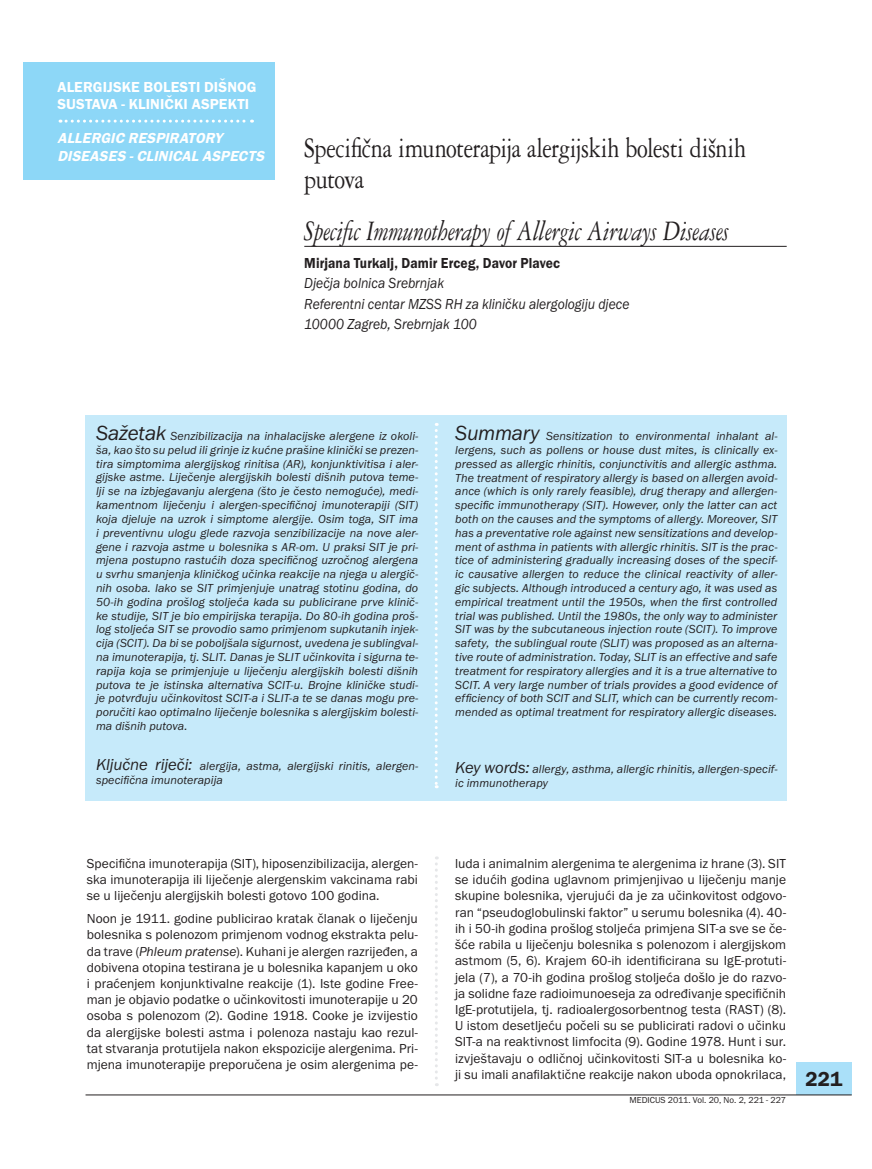
<style>
.page{position:relative;width:872px;height:1169px;background:#fff}
.page>*{position:absolute;margin:0;border:0;box-sizing:border-box;transform-origin:0 0}
.t1{font:30px/30.8px "Garamond Three";letter-spacing:-.02em;color:#231f20;scale:.8 1}
.t2{font:italic 30px "Garamond Three";letter-spacing:-.015em;color:#231f20;scale:.8 1}
.t3{font:600 21px "Franklin Got ITCM";color:#231f20}
.t4{font:italic 15px/20.1px "Franklin Got ITCM";color:#231f20;scale:.9 1}
.t5{font:600 15px/17.2px "Franklin Got ITCM";letter-spacing:.005em;color:#fff}
.t6{font:italic 600 15px/17.2px "Franklin Got ITCM";letter-spacing:.06em;color:#fff}
.t7{font:600 15px "Franklin Got ITCM";letter-spacing:.005em;color:#231f20;scale:.9 1}
.t8{font:13.5px/16.2px "Franklin Got ITCM";color:#231f20;text-align:justify}
.t9{font:italic 12px/13.8px "Franklin Got ITCM";letter-spacing:.01em;color:#231f20;text-align:justify}
.t10{font:9px "Franklin Got ITCM";color:#231f20}
.s1{font-size:21px}
.s2{font-size:16.5px}
.s3{font-style:italic}
</style>
<div class="page">
<div style="left:796px;top:1061px;width:55px;height:33px;background:#aae0f9"></div>
<hr style="left:85px;top:1094px;width:766px;height:1px;background:#231f20">
<div style="left:23px;top:62px;width:252px;height:118px;background:#8dd7f7"></div>
<div style="left:86px;top:415px;width:700px;height:386px;background:#c6eafa"></div>
<svg style="left:434px;top:423px;width:3px;height:365px"></svg>
<svg style="left:60px;top:120px;width:192px;height:3px"></svg>
<svg style="left:435px;top:856px;width:2px;height:230px"></svg>
<hr style="left:304px;top:246px;width:482px;height:1px;background:#231f20">
<p class="t5" style="left:57px;top:78px;width:200px">Alergijske bolesti dišnog susta va - KLINI</p>
<p class="t5" style="left:164px;top:95px;width:84px">ČKI ASPEKTI</p>
<p class="t6" style="left:57px;top:130px;width:170px">ALLERGIC RESPIRAT ORY<br>DISEA SES -CLINIC</p>
<p class="t6" style="left:181px;top:147px;width:84px">AL AS PECTS</p>
<h1 class="t1" style="left:304px;top:132px;width:553px">Specifična imunoterapija alergijskih bolesti dišnih putova</h1>
<h1 class="t2" style="left:304px;top:214px;width:532px">Specific Immunotherapy of Allergic Airways Diseases</h1>
<p class="t7" style="left:304px;top:255px;width:286px">Mirjana Turkalj, Damir Erceg, Davor Plavec</p>
<p class="t4" style="left:304px;top:273px;width:363px">Dječja bolnica Srebrnjak<br>Referentni centar MZSS RH za kliničku alergologiju djece<br>10000 Zagreb, Srebrnjak 100</p>
<p class="t9" style="left:96px;top:429px;width:323px"><span class="s1">Sažetak</span> Senzibilizacija na inhalacijske alergene iz okoli&shy;ša, kao što su pelud ili grinje iz kućne prašine klinički se prezen&shy;tira simptomima alergijskog rinitisa (AR), konjunktivitisa i aler&shy;gijske astme. Liječenje alergijskih bolesti dišnih putova teme&shy;lji se na izbjegavanju alergena (što je često nemoguće), medi&shy;kamentnom liječenju i alergen-specifičnoj imunoterapiji (SIT) koja djeluje na uzrok i simptome alergije. Osim toga, SIT ima i preventivnu ulogu glede razvoja senzibilizacije na nove aler&shy;gene i razvoja astme u bolesnika s AR-om. U praksi SIT je pri&shy;mjena postupno rastućih doza specifičnog uzročnog alergena u svrhu smanjenja kliničkog učinka reakcije na njega u alergič&shy;nih osoba. Iako se SIT primjenjuje unatrag stotinu godina, do 50-ih godina prošlog stoljeća kada su publicirane prve klinič&shy;ke studije, SIT je bio empirijska terapija. Do 80-ih godina proš&shy;log stoljeća SIT se provodio samo primjenom supkutanih injek&shy;cija (SCIT). Da bi se poboljšala sigurnost, uvedena je sublingval&shy;na imunoterapija, tj. SLIT. Danas je SLIT učinkovita i sigurna te&shy;rapija koja se primjenjuje u liječenju alergijskih bolesti dišnih putova te je istinska alternativa SCIT-u. Brojne kliničke studi&shy;je potvrđuju učinkovitost SCIT-a i SLIT-a te se danas mogu pre&shy;poručiti kao optimalno liječenje bolesnika s alergijskim bolesti&shy;ma dišnih putova.</p>
<p class="t9" style="left:96px;top:759px;width:323px"><span class="s2">Ključne riječi:</span> alergija, astma, alergijski rinitis, alergen&shy;specifična imunoterapija</p>
<p class="t8" style="left:87px;top:855px;width:332px">Specifična imunoterapija (SIT), hiposenzibilizacija, alergen&shy;ska imunoterapija ili liječenje alergenskim vakcinama rabi se u liječenju alergijskih bolesti gotovo 100 godina.</p>
<p class="t8" style="left:87px;top:910px;width:332px">Noon je 1911. godine publicirao kratak članak o liječenju bolesnika s polenozom primjenom vodnog ekstrakta pelu&shy;da trave (<span class="s3">Phleum pratense</span>). Kuhani je alergen razrijeđen, a dobivena otopina testirana je u bolesnika kapanjem u oko i praćenjem konjunktivalne reakcije (1). Iste godine Free&shy;man je objavio podatke o učinkovitosti imunoterapije u 20 osoba s polenozom (2). Godine 1918. Cooke je izvijestio da alergijske bolesti astma i polenoza nastaju kao rezul&shy;tat stvaranja protutijela nakon ekspozicije alergenima. Pri&shy;mjena imunoterapije preporučena je osim alergenima pe-</p>
<p class="t9" style="left:455px;top:429px;width:323px"><span class="s1">Summary</span> Sensitization to environmental inhalant al&shy;lergens, such as pollens or house dust mites, is clinically ex&shy;pressed as allergic rhinitis, conjunctivitis and allergic asthma.<br>The treatment of respiratory allergy is based on allergen avoid&shy;ance (which is only rarely feasible), drug therapy and allergen&shy;specific immunotherapy (SIT). However, only the latter can act both on the causes and the symptoms of allergy. Moreover, SIT has a preventative role against new sensitizations and develop&shy;ment of asthma in patients with allergic rhinitis. SIT is the prac&shy;tice of administering gradually increasing doses of the specif&shy;ic causative allergen to reduce the clinical reactivity of aller&shy;gic subjects. Although introduced a century ago, it was used as empirical treatment until the 1950s, when the first controlled trial was published. Until the 1980s, the only way to administer SIT was by the subcutaneous injection route (SCIT). To improve safety, the sublingual route (SLIT) was proposed as an alterna&shy;tive route of administration. Today, SLIT is an effective and safe treatment for respiratory allergies and it is a true alternative to SCIT. A very large number of trials provides a good evidence of efficiency of both SCIT and SLIT, which can be currently recom&shy;mended as optimal treatment for respiratory allergic diseases.</p>
<p class="t9" style="left:455px;top:762px;width:323px"><span class="s2">Key words:</span> allergy, asthma, allergic rhinitis, allergen-specif&shy;ic immunotherapy</p>
<p class="t8" style="left:455px;top:855px;width:332px">luda i animalnim alergenima te alergenima iz hrane (3). SIT se idućih godina uglavnom primjenjivao u liječenju manje skupine bolesnika, vjerujući da je za učinkovitost odgovo&shy;ran “pseudoglobulinski faktor” u serumu bolesnika (4). 40- ih i 50-ih godina prošlog stoljeća primjena SIT-a sve se če&shy;šće rabila u liječenju bolesnika s polenozom i alergijskom astmom (5, 6). Krajem 60-ih identificirana su IgE-protuti&shy;jela (7), a 70-ih godina prošlog stoljeća došlo je do razvo&shy;ja solidne faze radioimunoeseja za određivanje specifičnih IgE-protutijela, tj. radioalergosorbentnog testa (RAST) (8).<br>U istom desetljeću počeli su se publicirati radovi o učinku SIT-a na reaktivnost limfocita (9). Godine 1978. Hunt i sur. izvještavaju o odličnoj učinkovitosti SIT-a u bolesnika ko&shy;ji su imali anafilaktične reakcije nakon uboda opnokrilaca,</p>
<p class="t10" style="left:629px;top:1095px;width:158px">MEDICUS 2011. Vol. 20, No. 2, 221 - 227</p>
<h2 class="t3" style="left:805px;top:1067px;width:38px">221</h2>
</div>
